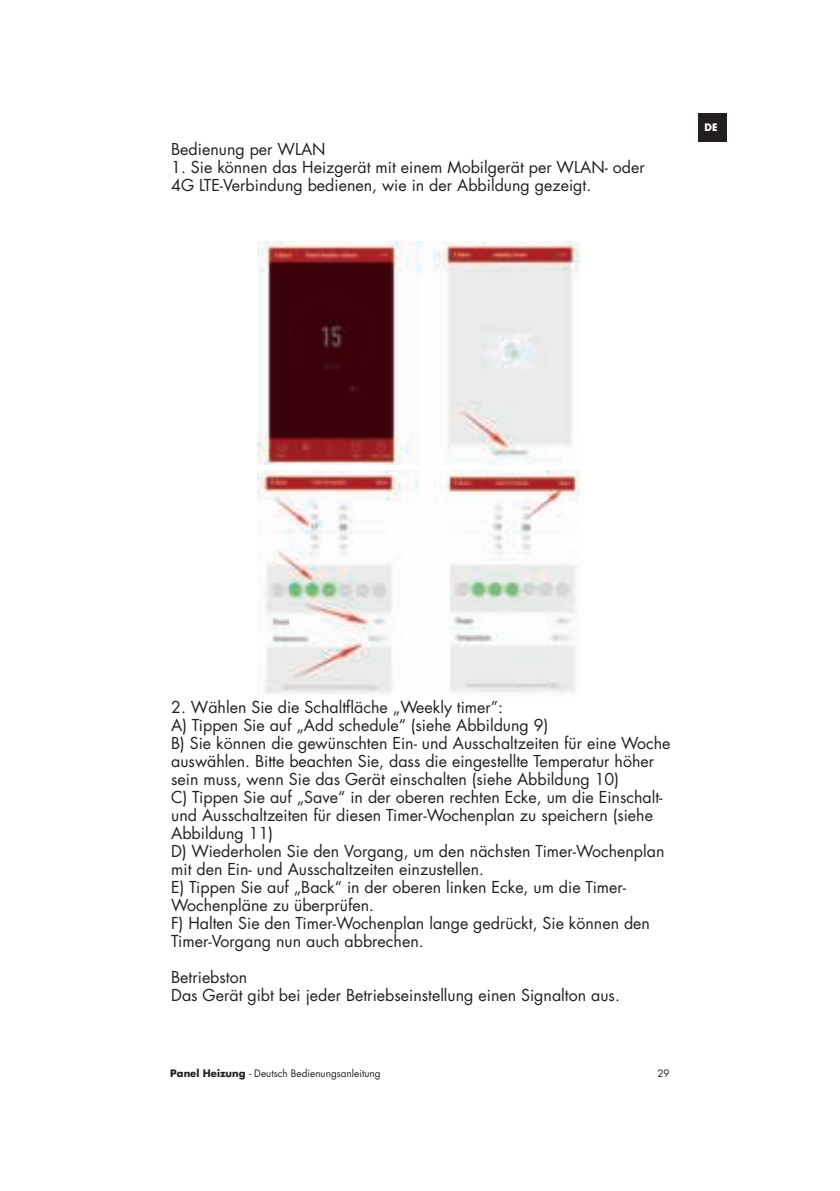
<style>
.page{position:relative;width:840px;height:1191px;background:#fff}
.page>*{position:absolute;margin:0;border:0;box-sizing:border-box;transform-origin:0 0}
.t1{font:16px/18px "Futura LT";color:#231f20}
.t2{font:10px "Futura LT";color:#231f20}
.t3{font:700 10px "Futura LT";color:#fff}
.s1{font-weight:700}
</style>
<div class="page">
<div style="left:697px;top:113px;width:29px;height:29px;background:#231f20"></div>
<img style="left:258px;top:242px;width:322px;height:222px">
<img style="left:258px;top:470px;width:322px;height:225px">
<p class="t1" style="left:171px;top:140px;width:156px">Bedienung per WLAN</p>
<p class="t1" style="left:171px;top:158px;width:475px">1. Sie können das Heizgerät mit einem Mobilgerät per WLAN- oder<br>4G LTE-Verbindung bedienen, wie in der Abbildung gezeigt.</p>
<p class="t3" style="left:704px;top:122px;width:15px">DE</p>
<p class="t1" style="left:171px;top:698px;width:500px">2. Wählen Sie die Schaltfläche „Weekly timer”:<br>A) Tippen Sie auf „Add schedule“ (siehe Abbildung 9)<br>B) Sie können die gewünschten Ein- und Ausschaltzeiten für eine Woche auswählen. Bitte beachten Sie, dass die eingestellte Temperatur höher sein muss, wenn Sie das Gerät einschalten (siehe Abbildung 10)<br>C) Tippen Sie auf „Save“ in der oberen rechten Ecke, um die Einschalt&shy;und Ausschaltzeiten für diesen Timer-Wochenplan zu speichern (siehe Abbildung 11)<br>D) Wiederholen Sie den Vorgang, um den nächsten Timer-Wochenplan mit den Ein- und Ausschaltzeiten einzustellen.<br>E) Tippen Sie auf „Back“ in der oberen linken Ecke, um die Timer-Wochenpläne zu überprüfen.<br>F) Halten Sie den Timer-Wochenplan lange gedrückt, Sie können den Timer-Vorgang nun auch abbrechen.</p>
<p class="t1" style="left:171px;top:968px;width:450px">Betriebston<br>Das Gerät gibt bei jeder Betriebseinstellung einen Signalton aus.</p>
<p class="t2" style="left:170px;top:1067px;width:212px"><span class="s1">Panel Heizung</span> - Deutsch Bedienungsanleitung</p>
<p class="t2" style="left:657px;top:1067px;width:14px">29</p>
</div>
